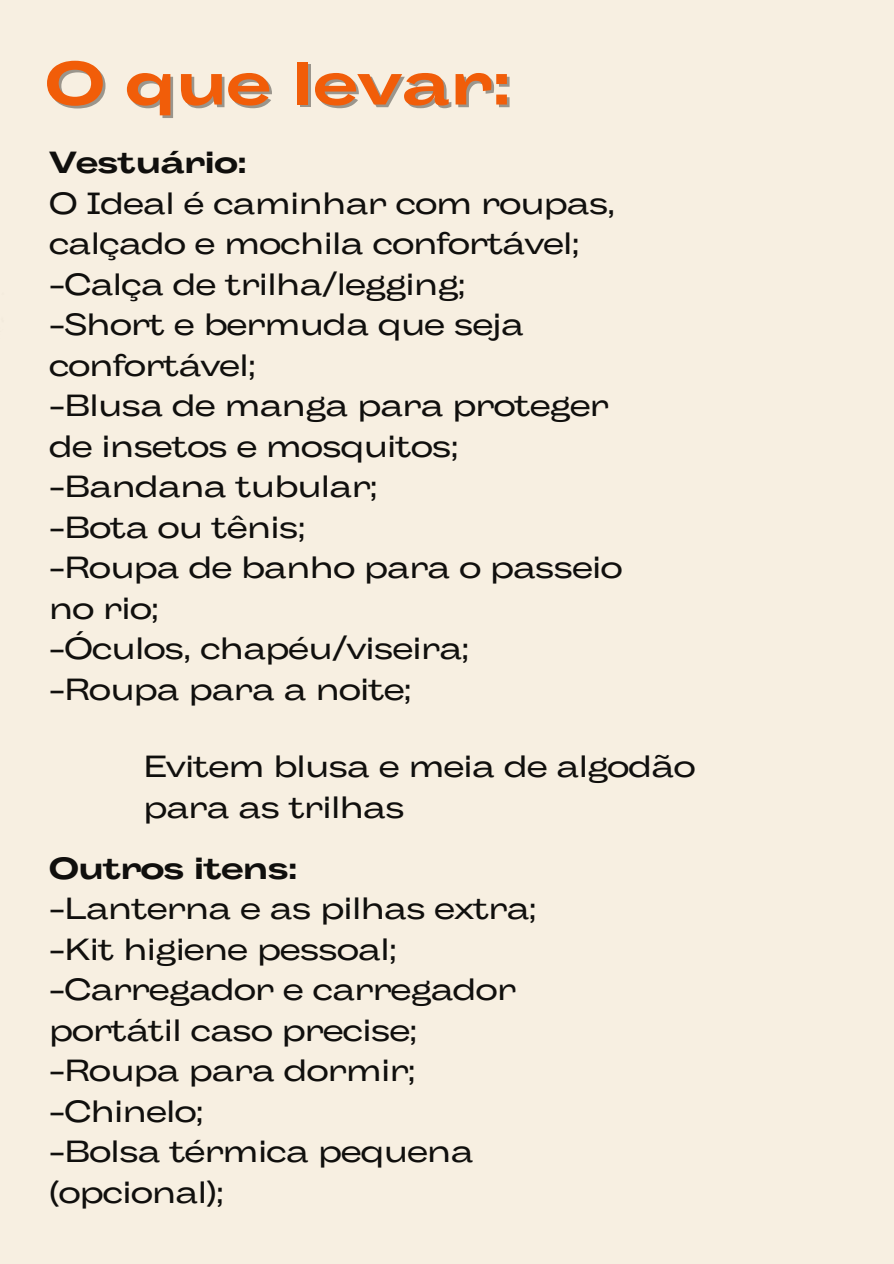
<style>
.page{position:relative;width:894px;height:1264px;background:#fff}
.page>*{position:absolute;margin:0;border:0;box-sizing:border-box;transform-origin:0 0}
.t1{font:700 60.75px "Body Grotesque Large";color:#f15d09}
.t2{font:30.6px/40.5px "Body Grotesque Large";letter-spacing:-.02em;color:#100f0d}
.t3{font:700 30.6px "Body Grotesque Large";letter-spacing:-.02em;color:#100f0d}
</style>
<div class="page">
<div style="left:0;top:0;width:893px;height:1263px;background:#f7efe1"></div>
<h1 class="t1" style="left:45px;top:48px;width:467px">O que levar:</h1>
<p class="t3" style="left:49px;top:145px;width:199px">Vestuário:</p>
<p class="t2" style="left:49px;top:185px;width:575px">O Ideal é caminhar com roupas, calçado e mochila confortável; -Calça de trilha/legging;<br>-Short e bermuda que seja confortável;<br>-Blusa de manga para proteger de insetos e mosquitos; -Bandana tubular;<br>-Bota ou tênis;<br>-Roupa de banho para o passeio no rio;<br>-Óculos, chapéu/viseira;<br>-Roupa para a noite;</p>
<p class="t2" style="left:143px;top:748px;width:553px;line-height:41px">Evitem blusa e meia de algodão para as trilhas</p>
<p class="t3" style="left:49px;top:850px;width:250px">Outros itens:</p>
<p class="t2" style="left:49px;top:890px;width:489px">-Lanterna e as pilhas extra; -Kit higiene pessoal; -Carregador e carregador portátil caso precise; -Roupa para dormir; -Chinelo;<br>-Bolsa térmica pequena (opcional);</p>
</div>
